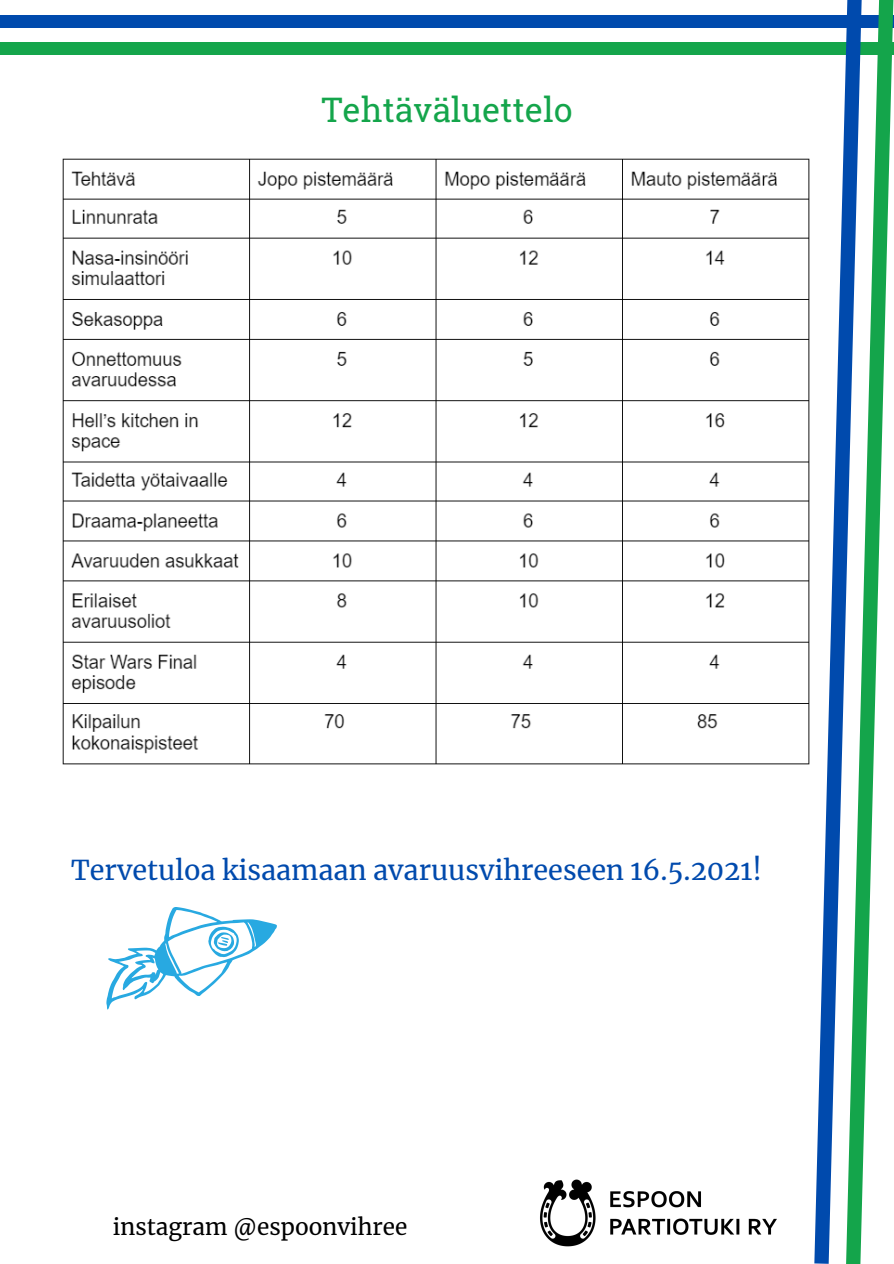
<style>
.page{position:relative;width:894px;height:1264px;background:#fff}
.page>*{position:absolute;margin:0;border:0;box-sizing:border-box;transform-origin:0 0}
.t1{font:33.75px "Roboto Slab";color:#14a54b}
.t2{font:27px "Merriweather";color:#004aad}
.t3{font:22.5px "Merriweather";color:#000}
</style>
<div class="page">
<div style="left:0;top:43px;width:893px;height:12px;background:#14a54b"></div>
<div style="left:0;top:15px;width:893px;height:13px;background:#004aad"></div>
<svg style="left:814px;top:42px;width:31px;height:1221px"></svg>
<svg style="left:845px;top:0;width:48px;height:1263px"></svg>
<img style="left:540px;top:1179px;width:237px;height:68px">
<img style="left:62px;top:158px;width:748px;height:607px">
<svg style="left:106px;top:907px;width:171px;height:103px"></svg>
<p class="t1" style="left:321px;top:87px;width:253px">Tehtäväluettelo</p>
<p class="t2" style="left:71px;top:853px;width:692px">Tervetuloa kisaamaan avaruusvihreeseen 16.5.2021!</p>
<p class="t3" style="left:113px;top:1212px;width:296px">instagram @espoonvihree</p>
</div>
